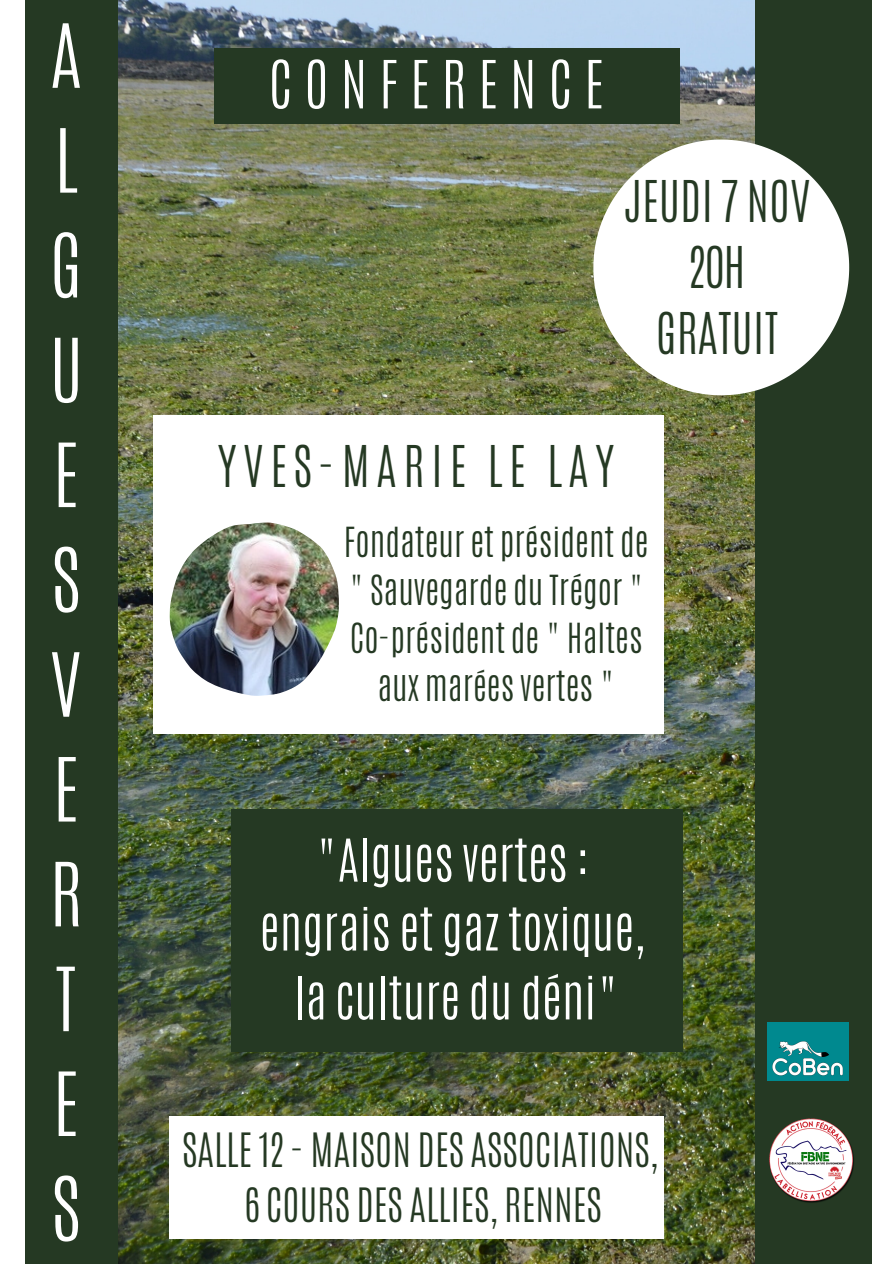
<style>
.page{position:relative;width:894px;height:1264px;background:#fff}
.page>*{position:absolute;margin:0;border:0;box-sizing:border-box;transform-origin:0 0}
.t1{font:300 75px/104.7px "Antonio";color:#fff;text-align:justify}
.t2{font:300 56.4px "Antonio";letter-spacing:.21em;color:#fff}
.t3{font:300 50.1px/68.8px "Antonio";color:#fff;text-align:center}
.t4{font:300 48px/66px "Antonio";color:#253923;text-align:center}
.t5{font:300 48px "Antonio";letter-spacing:.14em;color:#253923}
.t6{font:300 39.45px/54.8px "Antonio";color:#253923;text-align:center}
.t7{font:300 34.65px/47.7px "Antonio";color:#253923;text-align:center}
</style>
<div class="page">
<div style="left:733px;top:0;width:138px;height:1263px;background:#253923"></div>
<div style="left:25px;top:0;width:128px;height:1263px;background:#253923"></div>
<img style="left:118px;top:0;width:636px;height:1263px">
<svg style="left:593px;top:140px;width:255px;height:255px"></svg>
<div style="left:214px;top:48px;width:465px;height:75px;background:#253923"></div>
<div style="left:154px;top:415px;width:510px;height:319px;background:#fff"></div>
<img style="left:170px;top:522px;width:169px;height:173px">
<div style="left:230px;top:809px;width:452px;height:243px;background:#253923"></div>
<div style="left:169px;top:1116px;width:495px;height:123px;background:#fff"></div>
<img style="left:767px;top:1022px;width:81px;height:58px">
<img style="left:769px;top:1118px;width:85px;height:84px">
<h1 class="t1" style="left:50px;top:4px;width:35px">A L G U E S V E R T E S</h1>
<h2 class="t2" style="left:268px;top:44px;width:336px">CONFERENCE</h2>
<h3 class="t4" style="left:623px;top:168px;width:189px">JEUDI 7 NOV<br>20H<br>GRATUIT</h3>
<h3 class="t5" style="left:217px;top:432px;width:398px">YVES-MARIE LE LAY</h3>
<p class="t7" style="left:344px;top:518px;width:306px">Fondateur et président de " Sauvegarde du Trégor "<br>Co-président de " Haltes aux marées vertes "</p>
<h3 class="t3" style="left:259px;top:826px;width:386px">"Algues vertes : engrais et gaz toxique, la culture du déni"</h3>
<p class="t6" style="left:182px;top:1123px;width:477px">SALLE 12 - MAISON DES ASSOCIATIONS,<br>6 COURS DES ALLIES, RENNES</p>
</div>
